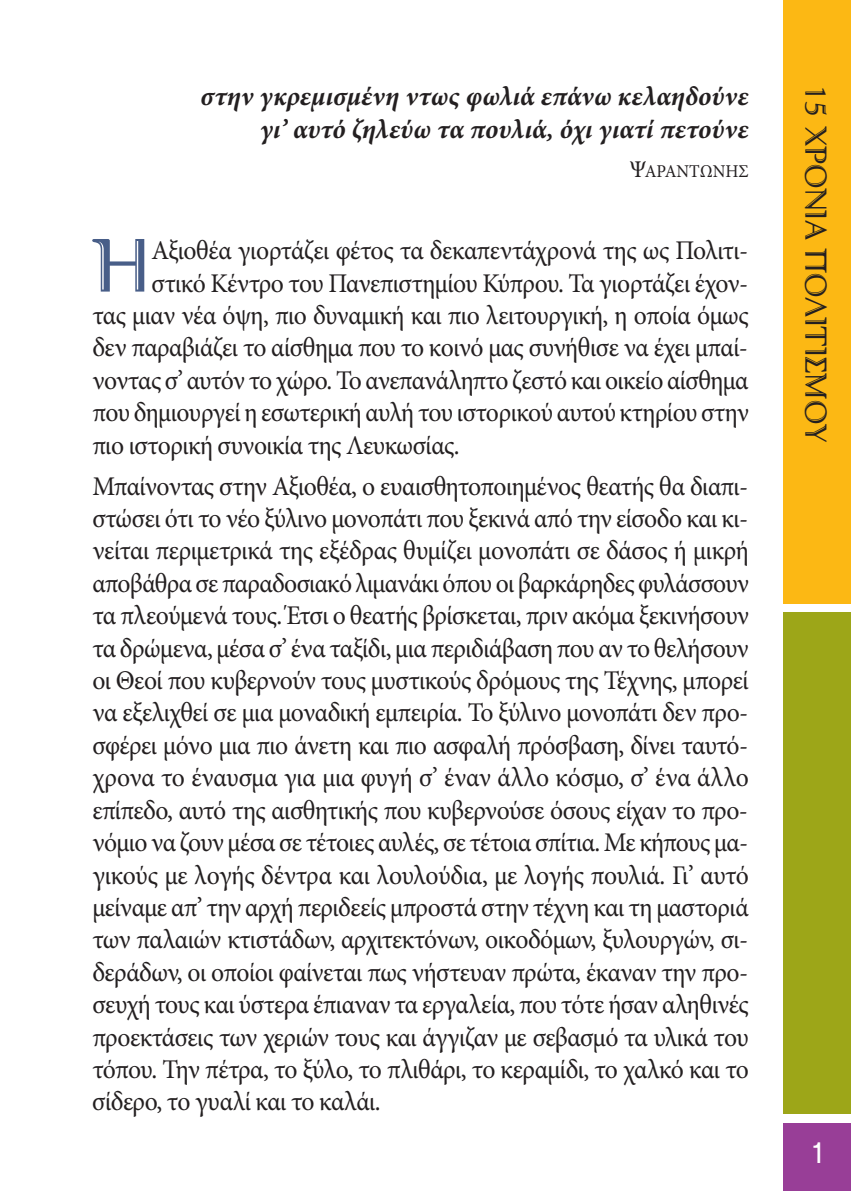
<style>
.page{position:relative;width:851px;height:1191px;background:#fff}
.page>*{position:absolute;margin:0;border:0;box-sizing:border-box;transform-origin:0 0}
.t1{font:75px "PF Venture Engraved";color:#485e88}
.t2{font:30px "PF Venture Engraved";color:#231f20}
.t3{font:30px "PF Akzidenz";color:#fff}
.t4{font:27px/32.4px "Minion Pro";letter-spacing:-.025em;color:#231f20;text-align:justify;scale:.95 1}
.t5{font:italic 700 27px/33px "Minion Pro";letter-spacing:-.005em;color:#231f20;text-align:right}
.t6{font:18px "Minion Pro";color:#231f20;scale:.95 1}
.s1{font-size:24px}
</style>
<div class="page">
<div style="left:782px;top:0;width:68px;height:604px;background:#fcb814"></div>
<div style="left:782px;top:612px;width:68px;height:502px;background:#9da618"></div>
<div style="left:782px;top:1123px;width:68px;height:68px;background:#983e97"></div>
<p class="t5" style="left:200px;top:82px;width:549px">στην γκρεμισμένη ντως φωλιά επάνω κελαηδούνε γι’ αυτό ζηλεύω τα πουλιά, όχι γιατί πετούνε</p>
<p class="t6" style="left:630px;top:164px;width:127px"><span class="s1">Ψ</span>αραντωνης</p>
<h1 class="t1" style="left:92px;top:221px;width:59px">∏</h1>
<p class="t4" style="left:152px;top:237px;width:629px">αξιοθέα γιορτάζει φέτος τα δεκαπεντάχρονά της ως Πολιτι-</p>
<p class="t4" style="left:152px;top:269px;width:629px">στικό Κέντρο του Πανεπιστημίου Κύπρου. τα γιορτάζει έχον-</p>
<p class="t4" style="left:92px;top:301px;width:692px">τας μιαν νέα όψη, πιο δυναμική και πιο λειτουργική, η οποία όμως</p>
<p class="t4" style="left:92px;top:334px;width:691px">δεν παραβιάζει το αίσθημα που το κοινό μας συνήθισε να έχει μπαί-</p>
<p class="t4" style="left:92px;top:366px;width:692px">νοντας σ’ αυτόν το χώρο. το ανεπανάληπτο ζεστό και οικείο αίσθημα</p>
<p class="t4" style="left:92px;top:399px;width:692px">που δημιουργεί η εσωτερική αυλή του ιστορικού αυτού κτηρίου στην</p>
<p class="t4" style="left:92px;top:431px;width:388px">πιο ιστορική συνοικία της Λευκωσίας.</p>
<p class="t4" style="left:92px;top:472px;width:692px">Μπαίνοντας στην αξιοθέα, ο ευαισθητοποιημένος θεατής θα διαπι&shy;στώσει ότι το νέο ξύλινο μονοπάτι που ξεκινά από την είσοδο και κι&shy;νείται περιμετρικά της εξέδρας θυμίζει μονοπάτι σε δάσος ή μικρή αποβάθρα σε παραδοσιακό λιμανάκι όπου οι βαρκάρηδες φυλάσσουν τα πλεούμενά τους. Έτσι ο θεατής βρίσκεται, πριν ακόμα ξεκινήσουν τα δρώμενα, μέσα σ’ ένα ταξίδι, μια περιδιάβαση που αν το θελήσουν οι Θεοί που κυβερνούν τους μυστικούς δρόμους της τέχνης, μπορεί να εξελιχθεί σε μια μοναδική εμπειρία. το ξύλινο μονοπάτι δεν προ&shy;σφέρει μόνο μια πιο άνετη και πιο ασφαλή πρόσβαση, δίνει ταυτό&shy;χρονα το έναυσμα για μια φυγή σ’ έναν άλλο κόσμο, σ’ ένα άλλο επίπεδο, αυτό της αισθητικής που κυβερνούσε όσους είχαν το προ&shy;νόμιο να ζουν μέσα σε τέτοιες αυλές, σε τέτοια σπίτια. Με κήπους μα&shy;γικούς με λογής δέντρα και λουλούδια, με λογής πουλιά. Γι’ αυτό μείναμε απ’ την αρχή περιδεείς μπροστά στην τέχνη και τη μαστοριά των παλαιών κτιστάδων, αρχιτεκτόνων, οικοδόμων, ξυλουργών, σι&shy;δεράδων, οι οποίοι φαίνεται πως νήστευαν πρώτα, έκαναν την προ&shy;σευχή τους και ύστερα έπιαναν τα εργαλεία, που τότε ήσαν αληθινές προεκτάσεις των χεριών τους και άγγιζαν με σεβασμό τα υλικά του τόπου. την πέτρα, το ξύλο, το πλιθάρι, το κεραμίδι, το χαλκό και το σίδερο, το γυαλί και το καλάι.</p>
<p class="t2" style="left:833px;top:85px;width:359px;rotate:90deg">15 Ãƒ√¡π∞ ¶√§π∆π™ª√À</p>
<p class="t3" style="left:809px;top:1136px;width:18px">1</p>
</div>
